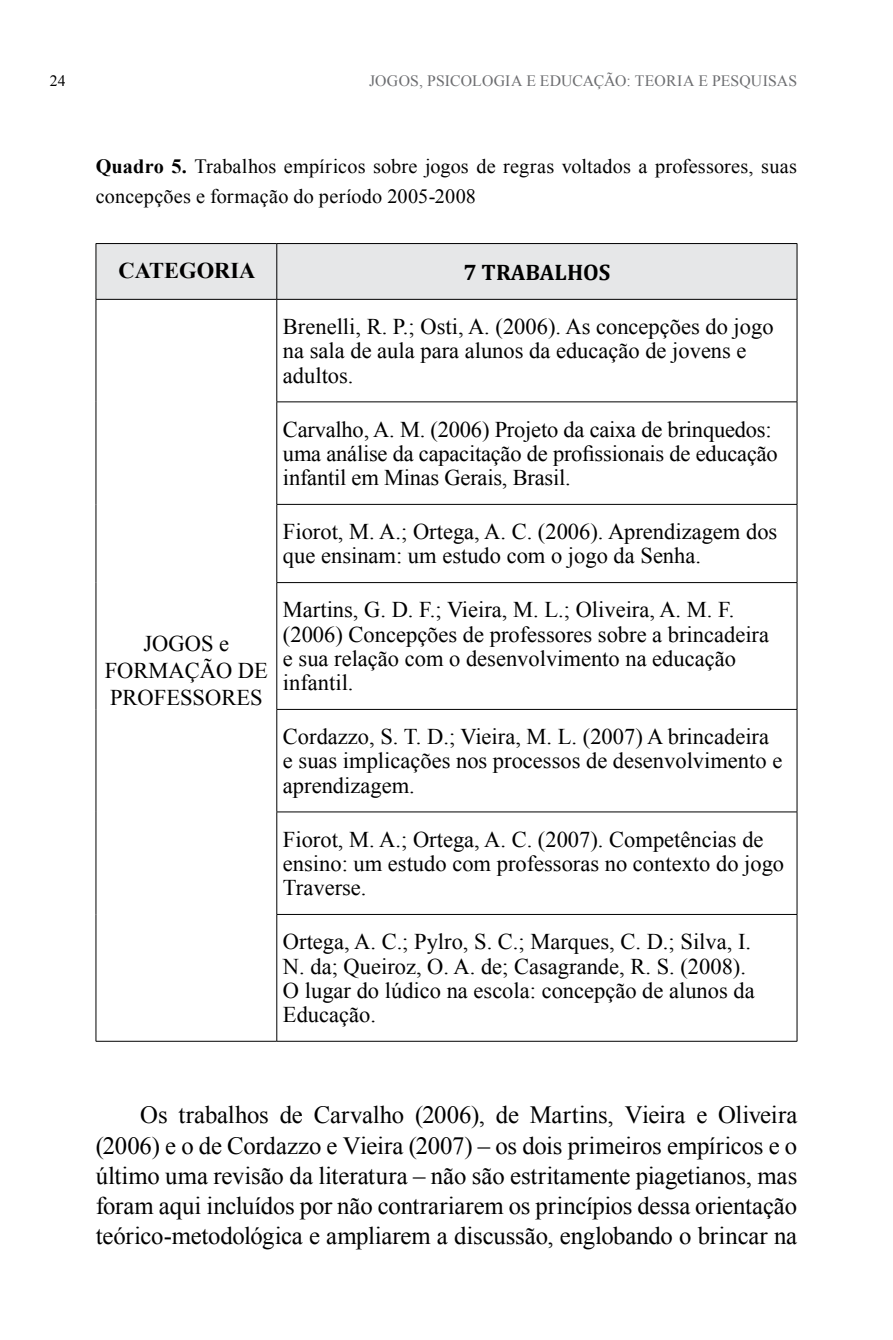
<style>
.page{position:relative;width:893px;height:1340px;background:#fff}
.page>*{position:absolute;margin:0;border:0;box-sizing:border-box;transform-origin:0 0}
.t1{font:24.75px/30.2px "Times New Roman";letter-spacing:-.01em;color:#000;text-align:justify}
.t2{font:22.5px/24.3px "Times New Roman";color:#000}
.t3{font:700 22.5px "Cambria";color:#000}
.t4{font:700 22.5px "Times New Roman";color:#000}
.t5{font:20.25px/30.2px "Times New Roman";letter-spacing:.01em;color:#000}
.t6{font:15.75px "Times New Roman";letter-spacing:.01em;color:#6d6e71}
.t7{font:15.75px "Times New Roman";color:#000}
.s1{font-weight:700}
</style>
<div class="page">
<div style="left:97px;top:244px;width:700px;height:55px;background:#e6e7e8"></div>
<hr style="left:96px;top:243px;width:181px;height:1px;background:#000">
<hr style="left:96px;top:244px;width:1px;height:55px;background:#000">
<hr style="left:277px;top:243px;width:520px;height:1px;background:#000">
<hr style="left:276px;top:244px;width:1px;height:55px;background:#000">
<hr style="left:797px;top:244px;width:1px;height:55px;background:#000">
<hr style="left:96px;top:299px;width:181px;height:1px;background:#000">
<hr style="left:96px;top:299px;width:1px;height:103px;background:#000">
<hr style="left:96px;top:402px;width:1px;height:102px;background:#000">
<hr style="left:96px;top:504px;width:1px;height:78px;background:#000">
<hr style="left:96px;top:582px;width:1px;height:127px;background:#000">
<hr style="left:96px;top:709px;width:1px;height:103px;background:#000">
<hr style="left:96px;top:812px;width:1px;height:102px;background:#000">
<hr style="left:96px;top:914px;width:1px;height:127px;background:#000">
<hr style="left:96px;top:1040px;width:181px;height:1px;background:#000">
<hr style="left:277px;top:299px;width:520px;height:1px;background:#000">
<hr style="left:276px;top:299px;width:1px;height:102px;background:#000">
<hr style="left:797px;top:299px;width:1px;height:102px;background:#000">
<hr style="left:276px;top:401px;width:521px;height:1px;background:#000">
<hr style="left:276px;top:402px;width:1px;height:102px;background:#000">
<hr style="left:797px;top:402px;width:1px;height:102px;background:#000">
<hr style="left:276px;top:504px;width:521px;height:1px;background:#000">
<hr style="left:276px;top:504px;width:1px;height:78px;background:#000">
<hr style="left:797px;top:504px;width:1px;height:78px;background:#000">
<hr style="left:276px;top:582px;width:521px;height:1px;background:#000">
<hr style="left:276px;top:583px;width:1px;height:126px;background:#000">
<hr style="left:797px;top:583px;width:1px;height:126px;background:#000">
<hr style="left:276px;top:709px;width:521px;height:1px;background:#000">
<hr style="left:276px;top:709px;width:1px;height:102px;background:#000">
<hr style="left:797px;top:709px;width:1px;height:102px;background:#000">
<hr style="left:276px;top:811px;width:521px;height:1px;background:#000">
<hr style="left:276px;top:812px;width:1px;height:102px;background:#000">
<hr style="left:797px;top:812px;width:1px;height:102px;background:#000">
<hr style="left:276px;top:914px;width:521px;height:1px;background:#000">
<hr style="left:276px;top:914px;width:1px;height:127px;background:#000">
<hr style="left:797px;top:914px;width:1px;height:127px;background:#000">
<hr style="left:277px;top:1040px;width:520px;height:1px;background:#000">
<p class="t7" style="left:50px;top:71px;width:17px">24</p>
<p class="t6" style="left:369px;top:71px;width:430px">JOGOS, PSICOLOGIA E EDUCAÇÃO: TEORIA E PESQUISAS</p>
<p class="t5" style="left:96px;top:151px;width:703px"><span class="s1">Quadro 5.</span> Trabalhos empíricos sobre jogos de regras voltados a professores, suas concepções e formação do período 2005-2008</p>
<p class="t4" style="left:118px;top:255px;width:139px">CATEGORIA</p>
<p class="t3" style="left:463px;top:259px;width:149px">7 TRABALHOS</p>
<p class="t2" style="left:105px;top:629px;width:165px;line-height:27px;text-align:center">JOGOS e<br>FORMAÇÃO DE<br>PROFESSORES</p>
<p class="t2" style="left:283px;top:314px;width:492px">Brenelli, R. P.; Osti, A. (2006). As concepções do jogo na sala de aula para alunos da educação de jovens e adultos.</p>
<p class="t2" style="left:283px;top:416px;width:496px">Carvalho, A. M. (2006) Projeto da caixa de brinquedos: uma análise da capacitação de profissionais de educação infantil em Minas Gerais, Brasil.</p>
<p class="t2" style="left:283px;top:519px;width:496px">Fiorot, M. A.; Ortega, A. C. (2006). Aprendizagem dos que ensinam: um estudo com o jogo da Senha.</p>
<p class="t2" style="left:283px;top:597px;width:488px">Martins, G. D. F.; Vieira, M. L.; Oliveira, A. M. F. (2006) Concepções de professores sobre a brincadeira e sua relação com o desenvolvimento na educação infantil.</p>
<p class="t2" style="left:283px;top:724px;width:501px">Cordazzo, S. T. D.; Vieira, M. L. (2007) A brincadeira e suas implicações nos processos de desenvolvimento e aprendizagem.</p>
<p class="t2" style="left:283px;top:826px;width:503px">Fiorot, M. A.; Ortega, A. C. (2007). Competências de ensino: um estudo com professoras no contexto do jogo<br>Traverse.</p>
<p class="t2" style="left:283px;top:929px;width:473px">Ortega, A. C.; Pylro, S. C.; Marques, C. D.; Silva, I.<br>N. da; Queiroz, O. A. de; Casagrande, R. S. (2008).<br>O lugar do lúdico na escola: concepção de alunos da Educação.</p>
<p class="t1" style="left:96px;top:1099px;width:703px;text-indent:45px">Os trabalhos de Carvalho (2006), de Martins, Vieira e Oliveira (2006) e o de Cordazzo e Vieira (2007) – os dois primeiros empíricos e o último uma revisão da literatura – não são estritamente piagetianos, mas foram aqui incluídos por não contrariarem os princípios dessa orientação teórico-metodológica e ampliarem a discussão, englobando o brincar na</p>
</div>
